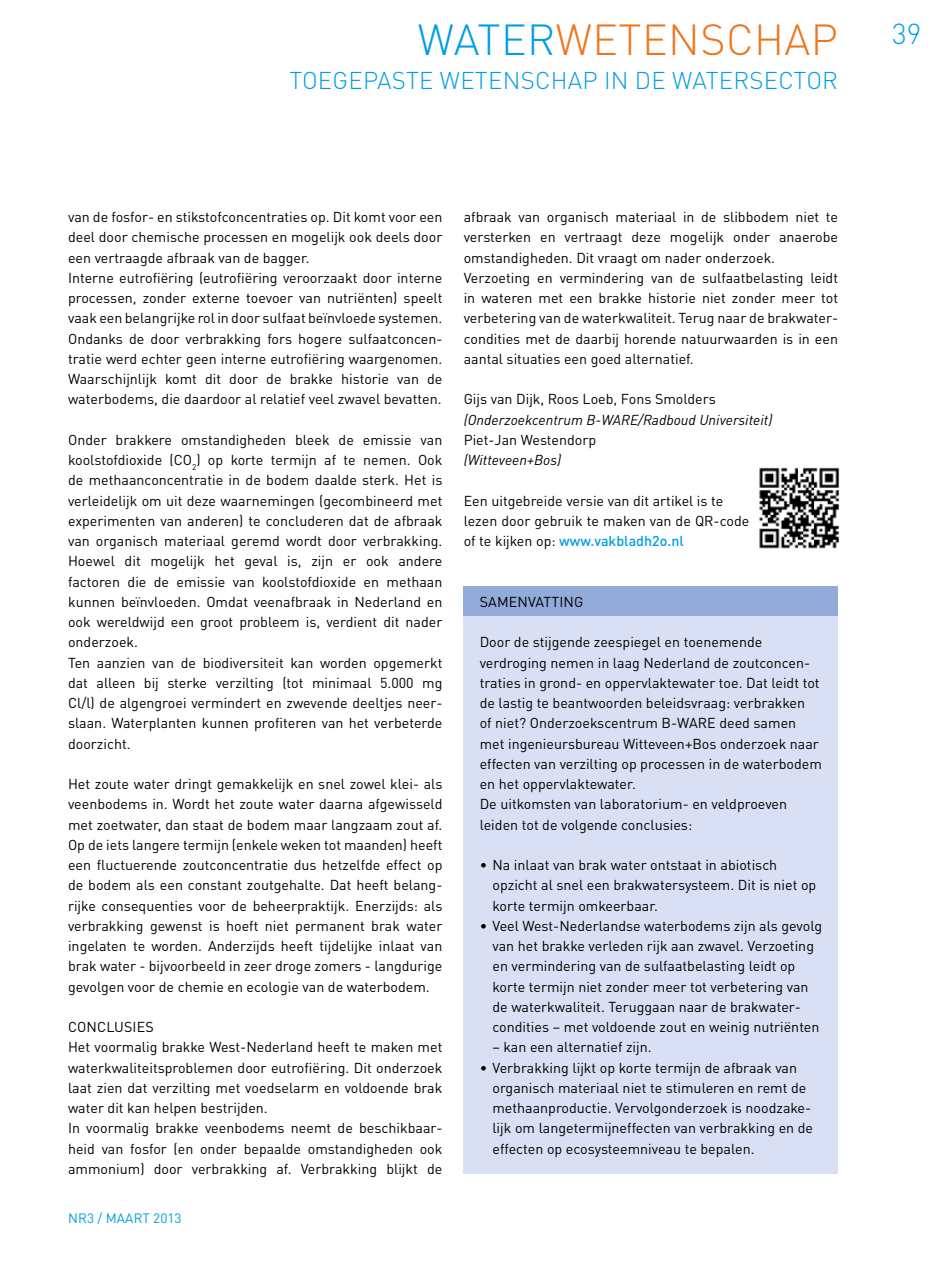
<style>
.page{position:relative;width:936px;height:1263px;background:#fff}
.page>*{position:absolute;margin:0;border:0;box-sizing:border-box;transform-origin:0 0}
.t1{font:300 42.9px "DIN Pro";letter-spacing:.01em;color:#ee7620}
.t2{font:300 28.5px "DIN Pro";color:#009ee3}
.t3{font:300 24px "DIN Pro";letter-spacing:.01em;color:#009ee3}
.t4{font:14.25px/20.2px "DIN Pro";color:#000}
.t5{font:italic 14.25px "DIN Pro";color:#000}
.t6{font:13.5px "DIN Pro";letter-spacing:.005em;color:#009ee3}
.s1{color:#009ee3}
.s2{font-weight:500;color:#009ee3}
</style>
<div class="page">
<div style="left:463px;top:595px;width:375px;height:579px;background:#d9e0f3"></div>
<div style="left:463px;top:587px;width:375px;height:29px;background:#92abd9"></div>
<img style="left:759px;top:467px;width:81px;height:82px">
<h1 class="t1" style="left:418px;top:6px;width:421px"><span class="s1">WATER</span>WETENSCHAP</h1>
<h3 class="t3" style="left:289px;top:62px;width:550px">TOEGEPASTE WETENSCHAP IN DE WATERSECTOR</h3>
<p class="t4" style="left:68px;top:205px;width:376px">van de fosfor- en stikstofconcentraties op. D it komt voor een deel door chemische processen en mogelijk ook deels door een vertraagde afbraak van de bagger.<br>I nterne eutrofiëring (eutrofiëring veroorzaakt door interne processen, zonder externe toevoer van nutriënten) speelt vaak een belangrijke rol in door sulfaat beïnvloede systemen.<br>Ondanks de door verbrakking fors hogere sulfaatconcen&shy;tratie werd echter geen interne eutrofiëring waargenomen.<br>Waarschijnlijk komt dit door de brakke historie van de waterbodems, die daardoor al relatief veel zwavel bevatten.</p>
<p class="t4" style="left:68px;top:428px;width:376px">Onder brakkere omstandigheden bleek de emissie van koolstofdioxide (CO <sub>2</sub>) op korte termijn af te nemen. Ook de methaanconcentratie in de bodem daalde sterk. Het is verleidelijk om uit deze waarnemingen (gecombineerd met experimenten van anderen) te concluderen dat de afbraak van organisch materiaal geremd wordt door verbrakking.<br>Hoewel dit mogelijk het geval is, zijn er ook andere factoren die de emissie van koolstofdioxide en methaan kunnen beïnvloeden. Omdat veenafbraak in Nederland en ook wereldwijd een groot probleem is, verdient dit nader onderzoek.<br>Ten aanzien van de biodiversiteit kan worden opgemerkt dat alleen bij sterke verzilting (tot minimaal 5.000 mg Cl/l) de algengroei vermindert en zwevende deeltjes neer&shy;slaan. -Waterplanten kunnen profiteren van het verbeterde doorzicht.</p>
<p class="t4" style="left:68px;top:772px;width:376px;text-align:justify">Het zoute water dringt gemakkelijk en snel zowel klei- als veenbodems in. Wordt het zoute water daarna afgewisseld met zoetwater, dan staat de bodem maar langzaam zout af.<br>Op de iets langere termijn (enkele weken tot maanden) heeft een fluctuerende zoutconcentratie dus hetzelfde effect op de bodem als een constant zoutgehalte. Dat heeft belang&shy;rijke consequenties voor de beheerpraktijk. Enerzijds: als verbrakking gewenst is hoeft niet permanent brak water ingelaten te worden. Anderzijds heeft tijdelijke inlaat van brak water - bijvoorbeeld in zeer droge zomers - langdurige gevolgen voor de chemie en ecologie van de waterbodem.</p>
<p class="t4" style="left:68px;top:1015px;width:376px">Conclusies<br>H et voormalig brakke West-N ederland heeft te maken met waterkwaliteitsproblemen door eutrofiëring. Dit onderzoek laat zien dat verzilting met voedselarm en voldoende brak water dit kan helpen bestrijden.<br>I n voormalig brakke veenbodems neemt de beschikbaar&shy;heid van fosfor (en onder bepaalde omstandigheden ook ammonium) door verbrakking af. Verbrakking blijkt de</p>
<p class="t6" style="left:68px;top:1208px;width:115px">nr3 / Maart 2013</p>
<p class="t4" style="left:463px;top:205px;width:376px">afbraak van organisch materiaal in de slibbodem niet te versterken en vertraagt deze mogelijk onder anaerobe omstandigheden. Dit vraagt om nader onderzoek.<br>Verzoeting en vermindering van de sulfaatbelasting leidt in wateren met een brakke historie niet zonder meer tot verbetering van de waterkwaliteit. Terug naar de brakwater&shy;condities met de daarbij horende natuurwaarden is in een aantal situaties een goed alternatief.</p>
<p class="t4" style="left:463px;top:388px;width:253px">Gijs van D ijk, Roos Loeb, Fons Smolders</p>
<p class="t5" style="left:463px;top:408px;width:310px">(Onderzoekcentrum B-WARE/Radboud Universiteit)</p>
<p class="t4" style="left:463px;top:428px;width:134px">Piet-Jan Westendorp</p>
<p class="t5" style="left:463px;top:449px;width:99px">(Witteveen+Bos)</p>
<p class="t4" style="left:463px;top:489px;width:287px">Een uitgebreide versie van dit artikel is te lezen door gebruik te maken van de QR-code of te kijken op: <span class="s2">www.vakbladh2o.nl</span></p>
<p class="t4" style="left:479px;top:590px;width:105px">Sam envatting</p>
<p class="t4" style="left:479px;top:631px;width:341px">Door de stijgende zeespiegel en toenemende verdroging nemen in laag Nederland de zoutconcen&shy;traties in grond- en oppervlaktewater toe. Dat leidt tot de lastig te beantwoorden beleidsvraag: verbrakken of niet? Onderzoekscentrum B-WARE</p>
<p class="t4" style="left:479px;top:712px;width:344px;text-indent:240px">deed samen met ingenieursbureau Witteveen+Bos onderzoek naar effecten van verzilting op processen in de waterbodem en het oppervlaktewater.<br>De uitkomsten van laboratorium- en veldproeven leiden tot de volgende conclusies:</p>
<p class="t4" style="left:492px;top:853px;width:325px;text-indent:-13px">• Na inlaat van brak water ontstaat in abiotisch opzicht al snel een brakwatersysteem. Dit is niet op korte termijn omkeerbaar.</p>
<p class="t4" style="left:492px;top:914px;width:331px;text-indent:-13px">• Veel West-N ederlandse waterbodems zijn als gevolg van het brakke verleden rijk aan zwavel. Verzoeting en vermindering van de sulfaatbelasting leidt op korte termijn niet zonder meer tot verbetering van de waterkwaliteit. Teruggaan naar de brakwater&shy;condities – met voldoende zout en weinig nutriënten</p>
<p class="t4" style="left:492px;top:1036px;width:161px">– kan een alternatief zijn.</p>
<p class="t4" style="left:492px;top:1056px;width:322px;text-indent:-13px">• Verbrakking lijkt op korte termijn de afbraak van organisch materiaal niet te stimuleren en remt de methaanproductie. Vervolgonderzoek is noodzake&shy;lijk om langetermijneffecten van verbrakking en de effecten op ecosysteemniveau te bepalen.</p>
<h2 class="t2" style="left:892px;top:12px;width:31px">39</h2>
</div>
